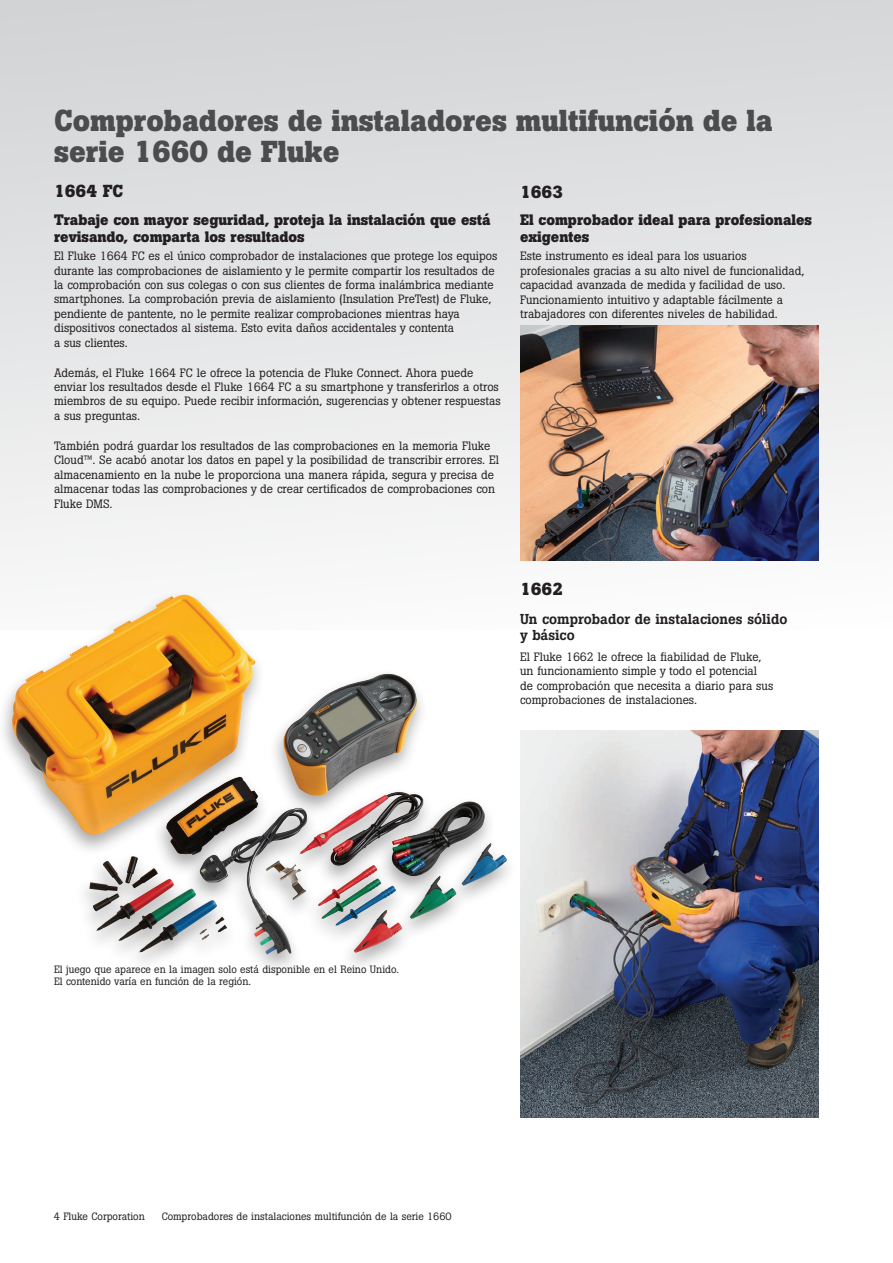
<style>
.page{position:relative;width:893px;height:1263px;background:#fff}
.page>*{position:absolute;margin:0;border:0;box-sizing:border-box;transform-origin:0 0}
.t1{font:700 30px/31.5px "Boton Pro";color:#4b4c4d}
.t2{font:700 17.25px "Boton Pro";color:#231f20}
.t3{font:700 15px/16.5px "Boton Pro";color:#231f20}
.t4{font:500 14.25px/15.8px "Boton Pro";color:#231f20}
.t5{font:12px/14.5px "Boton Pro";color:#231f20}
.t6{font:10.5px/12.6px "Boton Pro";color:#231f20}
</style>
<div class="page">
<div style="left:0;top:0;width:893px;height:629px;background:linear-gradient(to bottom,#d3d4d6,#fafafa)"></div>
<img style="left:520px;top:730px;width:299px;height:387px">
<img style="left:520px;top:326px;width:299px;height:234px">
<div style="left:0;top:589px;width:518px;height:386px;background:#231f20;opacity:.39"></div>
<img style="left:11px;top:595px;width:407px;height:260px">
<h1 class="t1" style="left:54px;top:104px;width:720px">Comprobadores de instaladores multifunción de la serie 1660 de Fluke</h1>
<h2 class="t2" style="left:54px;top:180px;width:71px">1664 FC</h2>
<p class="t3" style="left:54px;top:211px;width:438px">Trabaje con mayor seguridad, proteja la instalación que está revisando, comparta los resultados</p>
<p class="t5" style="left:54px;top:249px;width:445px">El Fluke 1664 FC es el único comprobador de instalaciones que protege los equipos durante las comprobaciones de aislamiento y le permite compartir los resultados de la comprobación con sus colegas o con sus clientes de forma inalámbrica mediante smartphones. La comprobación previa de aislamiento (Insulation PreTest) de Fluke, pendiente de pantente, no le permite realizar comprobaciones mientras haya dispositivos conectados al sistema. Esto evita daños accidentales y contenta<br>a sus clientes.</p>
<p class="t5" style="left:54px;top:365px;width:448px">Además, el Fluke 1664 FC le ofrece la potencia de Fluke Connect. Ahora puede enviar los resultados desde el Fluke 1664 FC a su smartphone y transferirlos a otros miembros de su equipo. Puede recibir información, sugerencias y obtener respuestas a sus preguntas.</p>
<p class="t5" style="left:54px;top:438px;width:447px">También podrá guardar los resultados de las comprobaciones en la memoria Fluke Cloud™. Se acabó anotar los datos en papel y la posibilidad de transcribir errores. El almacenamiento en la nube le proporciona una manera rápida, segura y precisa de almacenar todas las comprobaciones y de crear certificados de comprobaciones con Fluke DMS.</p>
<h2 class="t2" style="left:520px;top:180px;width:45px">1663</h2>
<p class="t3" style="left:520px;top:212px;width:294px">El comprobador ideal para profesionales exigentes</p>
<p class="t5" style="left:520px;top:249px;width:286px">Este instrumento es ideal para los usuarios profesionales gracias a su alto nivel de funcionalidad, capacidad avanzada de medida y facilidad de uso.<br>Funcionamiento intuitivo y adaptable fácilmente a trabajadores con diferentes niveles de habilidad.</p>
<h2 class="t2" style="left:520px;top:577px;width:45px">1662</h2>
<p class="t4" style="left:520px;top:611px;width:269px">Un comprobador de instalaciones sólido y básico</p>
<p class="t5" style="left:520px;top:649px;width:255px">El Fluke 1662 le ofrece la fiabilidad de Fluke, un funcionamiento simple y todo el potencial<br>de comprobación que necesita a diario para sus comprobaciones de instalaciones.</p>
<p class="t6" style="left:54px;top:963px;width:347px">El juego que aparece en la imagen solo está disponible en el Reino Unido.<br>El contenido varía en función de la región.</p>
<p class="t6" style="left:54px;top:1210px;width:92px">4 Fluke Corporation</p>
<p class="t6" style="left:162px;top:1210px;width:291px">Comprobadores de instalaciones multifunción de la serie 1660</p>
</div>
